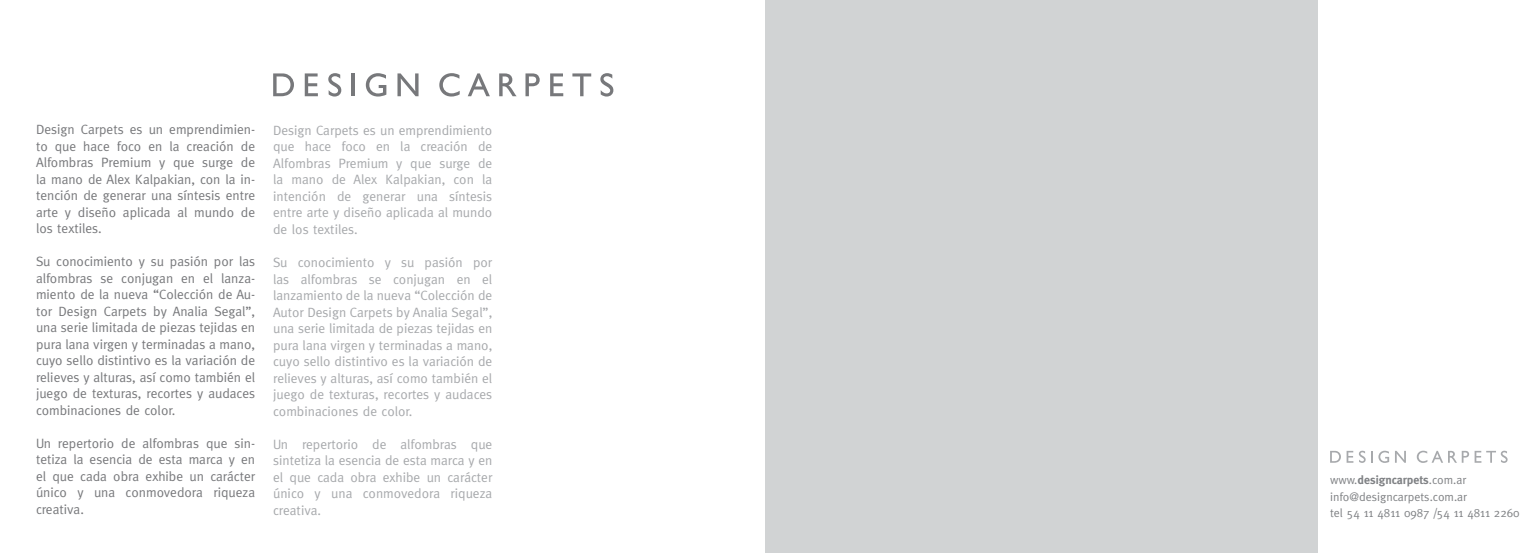
<style>
.page{position:relative;width:1531px;height:553px;background:#fff}
.page>*{position:absolute;margin:0;border:0;box-sizing:border-box;transform-origin:0 0}
.t1{font:13.5px/16.5px "Meta";color:#77787b;text-align:justify}
.t2{font:13.5px/16.5px "Meta";color:#a7a9ac;text-align:justify}
.t3{font:12px/16.5px "Meta";color:#808285}
.s1{font-weight:700}
</style>
<div class="page">
<div style="left:765px;top:0;width:766px;height:553px;background:#d1d3d4"></div>
<div style="left:1318px;top:0;width:213px;height:553px;background:#fff"></div>
<svg style="left:273px;top:73px;width:21px;height:23px"></svg>
<svg style="left:305px;top:73px;width:13px;height:23px"></svg>
<svg style="left:328px;top:73px;width:13px;height:24px"></svg>
<hr style="left:352px;top:73px;width:3px;height:23px;background:#77787b">
<svg style="left:366px;top:73px;width:20px;height:24px"></svg>
<svg style="left:397px;top:73px;width:21px;height:23px"></svg>
<svg style="left:439px;top:73px;width:21px;height:24px"></svg>
<svg style="left:468px;top:73px;width:22px;height:23px"></svg>
<svg style="left:499px;top:73px;width:18px;height:23px"></svg>
<svg style="left:525px;top:73px;width:15px;height:23px"></svg>
<svg style="left:550px;top:73px;width:13px;height:23px"></svg>
<svg style="left:572px;top:73px;width:19px;height:23px"></svg>
<svg style="left:600px;top:73px;width:13px;height:24px"></svg>
<svg style="left:1330px;top:451px;width:23px;height:12px"></svg>
<svg style="left:1359px;top:451px;width:6px;height:12px"></svg>
<svg style="left:1371px;top:451px;width:18px;height:12px"></svg>
<svg style="left:1395px;top:451px;width:11px;height:12px"></svg>
<svg style="left:1417px;top:451px;width:90px;height:12px"></svg>
<p class="t1" style="left:36px;top:121px;width:221px">Design Carpets es un emprendimien&shy;to que hace foco en la creación de Alfombras Premium y que surge de la mano de Alex Kalpakian, con la in&shy;tención de generar una síntesis entre arte y diseño aplicada al mundo de los textiles.</p>
<p class="t1" style="left:36px;top:253px;width:221px">Su conocimiento y su pasión por las alfombras se conjugan en el lanza&shy;miento de la nueva “Colección de Au&shy;tor Design Carpets by Analia Segal”, una serie limitada de piezas tejidas en pura lana virgen y terminadas a mano, cuyo sello distintivo es la variación de relieves y alturas, así como también el juego de texturas, recortes y audaces combinaciones de color.</p>
<p class="t1" style="left:36px;top:434px;width:221px">Un repertorio de alfombras que sin&shy;tetiza la esencia de esta marca y en el que cada obra exhibe un carácter único y una conmovedora riqueza creativa.</p>
<p class="t2" style="left:273px;top:122px;width:221px">Design Carpets es un emprendimiento que hace foco en la creación de Alfombras Premium y que surge de la mano de Alex Kalpakian, con la intención de generar una síntesis entre arte y diseño aplicada al mundo de los textiles.</p>
<p class="t2" style="left:273px;top:254px;width:221px">Su conocimiento y su pasión por las alfombras se conjugan en el lanzamiento de la nueva “Colección de Autor Design Carpets by Analia Segal”, una serie limitada de piezas tejidas en pura lana virgen y terminadas a mano, cuyo sello distintivo es la variación de relieves y alturas, así como también el juego de texturas, recortes y audaces combinaciones de color.</p>
<p class="t2" style="left:273px;top:435px;width:221px">Un repertorio de alfombras que sintetiza la esencia de esta marca y en el que cada obra exhibe un carácter único y una conmovedora riqueza creativa.</p>
<p class="t3" style="left:1330px;top:471px;width:191px">www.<span class="s1">designcarpets</span>.com.ar info@designcarpets.com.ar<br>tel 54 11 4811 0987 /54 11 4811 2260</p>
</div>
